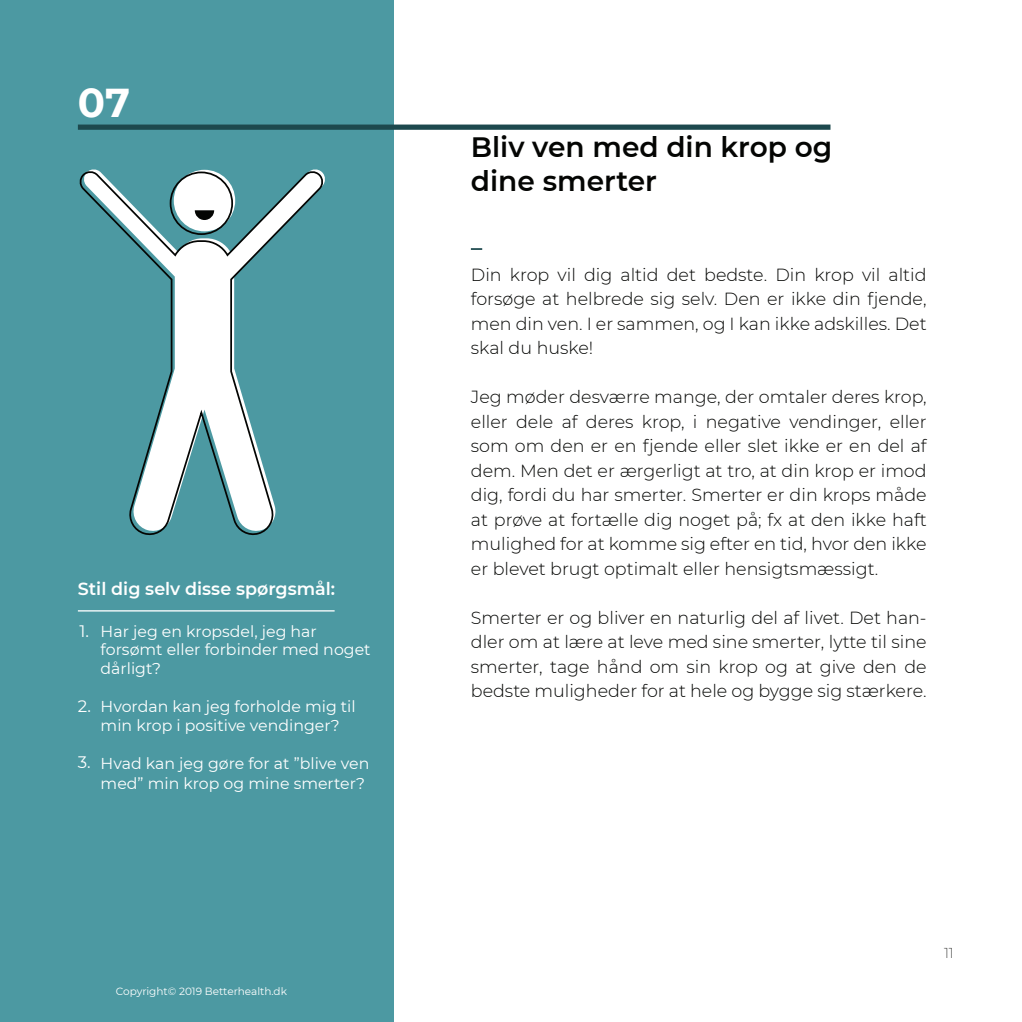
<style>
.page{position:relative;width:1022px;height:1022px;background:#fff}
.page>*{position:absolute;margin:0;border:0;box-sizing:border-box;transform-origin:0 0}
.t1{font:700 40.25px "Montserrat";color:#fff}
.t2{font:600 28px/33.6px "Montserrat";color:#040503}
.t3{font:300 17.5px/24.5px "Montserrat";color:#040503;text-align:justify}
.t4{font:600 17.5px "Montserrat";color:#fff}
.t5{font:16.62px "Montserrat";color:#fff}
.t6{font:15.75px/18.9px "Montserrat";color:#fff}
.t7{font:200 14px "Montserrat";color:#040503}
.t8{font:10.5px "Montserrat";color:#fff}
</style>
<div class="page">
<div style="left:0;top:0;width:393px;height:1022px;background:#4c99a2"></div>
<div style="left:78px;top:125px;width:752px;height:5px;background:#1d494e"></div>
<hr style="left:78px;top:610px;width:257px;height:1px;background:#fff">
<svg style="left:79px;top:169px;width:246px;height:367px"></svg>
<svg style="left:471px;top:248px;width:11px;height:2px"></svg>
<h1 class="t1" style="left:78px;top:74px;width:54px">07</h1>
<p class="t4" style="left:78px;top:576px;width:259px">Stil dig selv disse spørgsmål:</p>
<p class="t5" style="left:80px;top:620px;width:11px">1.</p>
<p class="t5" style="left:78px;top:695px;width:15px">2.</p>
<p class="t5" style="left:78px;top:750px;width:14px">3.</p>
<p class="t6" style="left:101px;top:621px;width:271px">Har jeg en kropsdel, jeg har forsømt eller forbinder med noget dårligt?</p>
<p class="t6" style="left:101px;top:696px;width:257px">Hvordan kan jeg forholde mig til min krop i positive vendinger?</p>
<p class="t6" style="left:101px;top:753px;width:270px;line-height:19.9px">Hvad kan jeg gøre for at ”blive ven med” min krop og mine smerter?</p>
<p class="t8" style="left:116px;top:984px;width:173px">Copyright© 2019 Betterhealth.dk</p>
<h2 class="t2" style="left:471px;top:129px;width:363px">Bliv ven med din krop og dine smerter</h2>
<p class="t3" style="left:471px;top:262px;width:457px">Din krop vil dig altid det bedste. Din krop vil altid forsøge at helbrede sig selv. Den er ikke din fjende, men din ven. I er sammen, og I kan ikke adskilles. Det skal du huske!</p>
<p class="t3" style="left:471px;top:384px;width:457px">Jeg møder desværre mange, der omtaler deres krop, eller dele af deres krop, i negative vendinger, eller som om den er en fjende eller slet ikke er en del af dem. Men det er ærgerligt at tro, at din krop er imod dig, fordi du har smerter. Smerter er din krops måde at prøve at fortælle dig noget på; fx at den ikke haft mulighed for at komme sig efter en tid, hvor den ikke er blevet brugt optimalt eller hensigtsmæssigt.</p>
<p class="t3" style="left:471px;top:605px;width:457px">Smerter er og bliver en naturlig del af livet. Det han&shy;dler om at lære at leve med sine smerter, lytte til sine smerter, tage hånd om sin krop og at give den de bedste muligheder for at hele og bygge sig stærkere.</p>
<p class="t7" style="left:944px;top:943px;width:11px">11</p>
</div>
